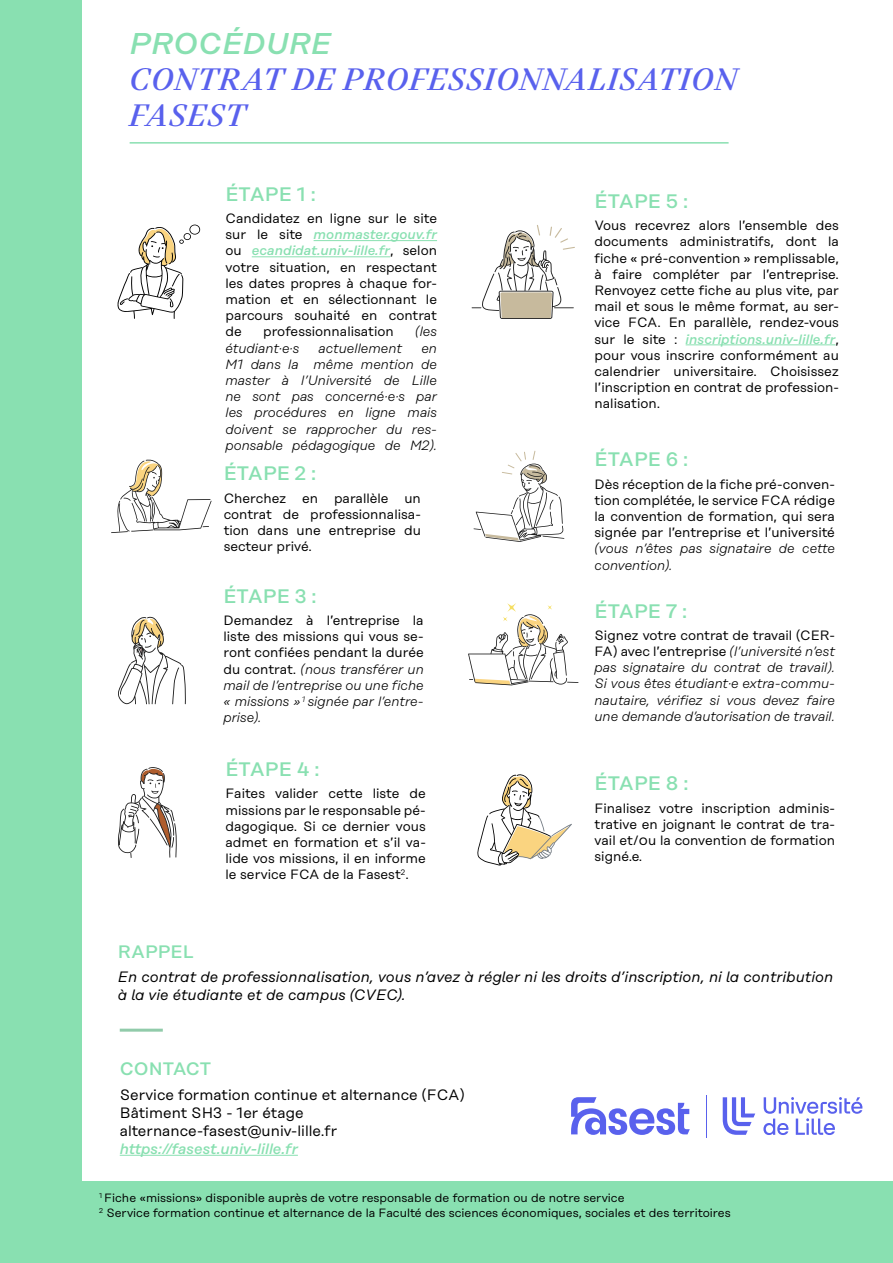
<style>
.page{position:relative;width:893px;height:1263px;background:#fff}
.page>*{position:absolute;margin:0;border:0;box-sizing:border-box;transform-origin:0 0}
.t1{font:italic 500 30px/36px "Eliza";letter-spacing:.05em;color:#5961ed}
.t2{font:italic 500 30px "Rational Display";color:#89e0b1}
.t3{font:500 19.5px "Rational Display";color:#89e0b1}
.t4{font:500 18px "Rational Text";color:#89e0b1}
.t5{font:italic 15px/18px "Rational Text";color:#000}
.t6{font:15px/18px "Rational Display";color:#000}
.t7{font:italic 500 15px "Rational Display";color:#89e0b1}
.t8{font:13.5px/16.2px "Rational Display";color:#000;text-align:justify}
.t9{font:italic 300 13.5px/16.2px "Rational Display";color:#000;text-align:justify}
.t10{font:12px/14.4px "Rational Display";color:#000}
.s1{font-weight:500;font-style:italic;color:#89e0b1}
.s2{font-weight:300;font-style:italic}
.s3{font-weight:400;font-style:normal}
.s4{font-family:"Rational Text"}
</style>
<div class="page">
<div style="left:0;top:1181px;width:893px;height:82px;background:#89e0b1"></div>
<hr style="left:314px;top:240px;width:123px;height:1px;background:#89e0b1">
<hr style="left:252px;top:256px;width:138px;height:1px;background:#89e0b1">
<svg style="left:117px;top:225px;width:83px;height:94px"></svg>
<div style="left:0;top:0;width:82px;height:1263px;background:#89e0b1"></div>
<svg style="left:111px;top:459px;width:101px;height:74px"></svg>
<svg style="left:118px;top:616px;width:68px;height:88px"></svg>
<svg style="left:118px;top:767px;width:59px;height:91px"></svg>
<svg style="left:472px;top:225px;width:103px;height:94px"></svg>
<hr style="left:686px;top:344px;width:149px;height:1px;background:#89e0b1">
<hr style="left:120px;top:1155px;width:178px;height:1px;background:#89e0b1">
<hr style="left:130px;top:142px;width:599px;height:2px;background:#89e0b1">
<svg style="left:474px;top:451px;width:90px;height:91px"></svg>
<svg style="left:468px;top:603px;width:110px;height:82px"></svg>
<svg style="left:477px;top:774px;width:95px;height:91px"></svg>
<hr style="left:706px;top:1095px;width:1px;height:42px;background:#5961ed">
<svg style="left:723px;top:1097px;width:32px;height:38px"></svg>
<svg style="left:763px;top:1097px;width:99px;height:38px"></svg>
<svg style="left:571px;top:1097px;width:119px;height:38px"></svg>
<hr style="left:120px;top:1029px;width:43px;height:3px;background:#91cbaa">
<h1 class="t2" style="left:130px;top:26px;width:203px">PROCÉDURE</h1>
<h1 class="t1" style="left:130px;top:61px;width:608px">CONTRAT DE PROFESSIONNALISATION<br>FASEST</h1>
<h2 class="t3" style="left:225px;top:183px;width:92px">ÉTAPE 1 :</h2>
<p class="t8" style="left:225px;top:210px;width:213px">Candidatez en ligne sur le site sur le site <span class="s1">monmaster.gouv.fr </span>ou <span class="s1">ecandidat.univ-lille.fr</span>, selon votre situation, en respectant les dates propres à chaque for&shy;mation et en sélectionnant le parcours souhaité en contrat de</p>
<p class="t8" style="left:263px;top:324px;width:132px">professionnalisation</p>
<p class="t9" style="left:415px;top:324px;width:23px">(les</p>
<p class="t9" style="left:225px;top:340px;width:75px">étudiant·e·s</p>
<p class="t9" style="left:319px;top:340px;width:85px">actuellement</p>
<p class="t9" style="left:225px;top:340px;width:213px;text-indent:196px">en M1 dans la même mention de master à l’Université de Lille ne sont pas concerné·e·s par les procédures en ligne mais doivent se rapprocher du res&shy;ponsable pédagogique de M2).</p>
<h2 class="t3" style="left:224px;top:462px;width:94px">ÉTAPE 2 :</h2>
<p class="t8" style="left:224px;top:490px;width:199px">Cherchez en parallèle un contrat de professionnalisa&shy;tion dans une entreprise du secteur privé.</p>
<h2 class="t3" style="left:223px;top:585px;width:95px">ÉTAPE 3 :</h2>
<p class="t8" style="left:223px;top:612px;width:202px">Demandez à l’entreprise la liste des missions qui vous se&shy;ront confiées pendant la durée du contrat. <span class="s2">(nous transférer un mail de l’entreprise ou une fiche « missions »</span><sup>1</sup> <span class="s2">signée par l’entre&shy;prise).</span></p>
<h2 class="t3" style="left:225px;top:758px;width:95px">ÉTAPE 4 :</h2>
<p class="t8" style="left:225px;top:785px;width:202px">Faites valider cette liste de missions par le responsable pé&shy;dagogique. Si ce dernier vous admet en formation et s’il va&shy;lide vos missions, il en informe le service FCA de la Fasest<sup>2</sup>.</p>
<h2 class="t3" style="left:595px;top:190px;width:95px">ÉTAPE 5 :</h2>
<p class="t8" style="left:595px;top:217px;width:246px">Vous recevrez alors l’ensemble des documents administratifs, dont la fiche « pré-convention » remplissable, à faire compléter par l’entreprise.<br>Renvoyez cette fiche au plus vite, par mail et sous le même format, au ser&shy;vice FCA. En parallèle, rendez-vous sur le site : <span class="s1">inscriptions.univ-lille.fr</span>, pour vous inscrire conformément au calendrier universitaire. Choisissez l’inscription en contrat de profession&shy;nalisation.</p>
<h2 class="t3" style="left:595px;top:448px;width:95px">ÉTAPE 6 :</h2>
<p class="t8" style="left:595px;top:476px;width:242px">Dès réception de la fiche pré-conven&shy;tion complétée, le service FCA rédige la convention de formation, qui sera signée par l’entreprise et l’université</p>
<p class="t9" style="left:595px;top:540px;width:242px">(vous n’êtes pas signataire de cette convention).</p>
<h2 class="t3" style="left:595px;top:599px;width:94px">ÉTAPE 7 :</h2>
<p class="t9" style="left:595px;top:627px;width:242px"><span class="s3">Signez votre contrat de travail (CER-FA) avec l’entreprise</span> (l’université n’est pas signataire du contrat de travail).<br>Si vous êtes étudiant·e extra-commu&shy;nautaire, vérifiez si vous devez faire une demande d’autorisation de travail<span class="s4">.</span></p>
<h2 class="t3" style="left:595px;top:772px;width:95px">ÉTAPE 8 :</h2>
<p class="t8" style="left:595px;top:800px;width:242px">Finalisez votre inscription adminis&shy;trative en joignant le contrat de tra&shy;vail et/Ou la convention de formation signé.e.</p>
<h3 class="t4" style="left:118px;top:941px;width:78px">RAPPEL</h3>
<p class="t5" style="left:118px;top:968px;width:717px">En contrat de professionnalisation, vous n’avez à régler ni les droits d’inscription, ni la contribution à la vie étudiante et de campus (CVEC).</p>
<h3 class="t4" style="left:120px;top:1058px;width:93px">CONTACT</h3>
<p class="t6" style="left:120px;top:1085px;width:347px">Service formation continue et alternance (FCA)<br>Bâtiment SH3 - 1er étage alternance-fasest@univ-lille.fr</p>
<p class="t7" style="left:120px;top:1140px;width:180px">https://fasest.univ-lille.fr</p>
<p class="t10" style="left:99px;top:1191px;width:633px"><sup>1</sup> Fiche «missions» disponible auprès de votre responsable de formation ou de notre service<br><sup>2</sup> Service formation continue et alternance de la Faculté des sciences économiques, sociales et des territoires</p>
</div>
